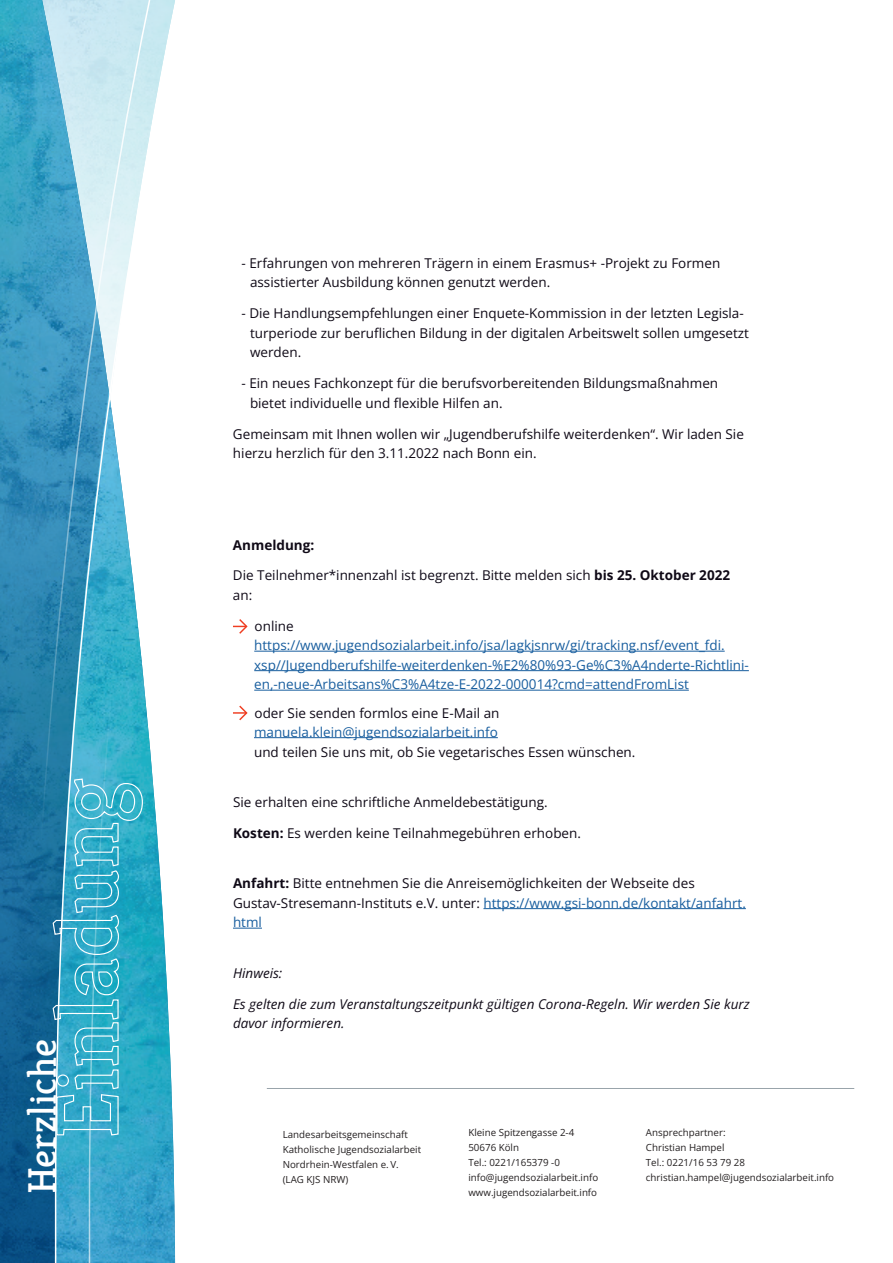
<style>
.page{position:relative;width:893px;height:1263px;background:#fff}
.page>*{position:absolute;margin:0;border:0;box-sizing:border-box;transform-origin:0 0}
.t1{font:40.2px "Kreon";color:#fff}
.t2{font:13.5px/19.5px "Open Sans";color:#0f0916}
.t3{font:13.5px/19.5px "Open Sans";color:#175d9e}
.t4{font:13.5px/19.5px "Open Sans";color:#0e0917}
.t5{font:italic 13.5px/19.5px "Open Sans";color:#0f0916}
.t6{font:700 13.5px "Open Sans";color:#0f0916}
.t7{font:9.75px/15px "Open Sans";color:#231f20}
.s1{color:#0f0916}
.s2{font-weight:700;color:#0f0916}
.s3{font-weight:700}
.s4{color:#175d9e}
</style>
<div class="page">
<svg style="left:0;top:0;width:175px;height:1263px;background:#2680ab"></svg>
<svg style="left:151px;top:11px;width:25px;height:1252px"></svg>
<svg style="left:25px;top:0;width:126px;height:1263px;background:#64afcc"></svg>
<hr style="left:254px;top:651px;width:471px;height:1px;background:#175d9e">
<hr style="left:254px;top:670px;width:495px;height:1px;background:#175d9e">
<hr style="left:254px;top:690px;width:435px;height:1px;background:#175d9e">
<hr style="left:254px;top:737px;width:244px;height:1px;background:#175d9e">
<hr style="left:483px;top:908px;width:263px;height:1px;background:#175d9e">
<svg style="left:233px;top:928px;width:29px;height:1px"></svg>
<svg style="left:233px;top:619px;width:15px;height:15px"></svg>
<svg style="left:233px;top:705px;width:15px;height:16px"></svg>
<hr style="left:267px;top:1088px;width:587px;height:1px;background:#99a4ab">
<svg style="left:52px;top:778px;width:92px;height:358px;background:#3daac6"></svg>
<h1 class="t1" style="left:12px;top:1194px;width:157px;rotate:-90deg">Herzliche</h1>
<p class="t2" style="left:250px;top:253px;width:472px;text-indent:-9px">- Erfahrungen von mehreren Trägern in einem Erasmus+ -Projekt zu Formen assistierter Ausbildung können genutzt werden.</p>
<p class="t2" style="left:250px;top:303px;width:501px;text-indent:-9px">- Die Handlungsempfehlungen einer Enquete-Kommission in der letzten Legisla&shy;turperiode zur beruflichen Bildung in der digitalen Arbeitswelt sollen umgesetzt werden.</p>
<p class="t2" style="left:250px;top:373px;width:470px;text-indent:-9px">- Ein neues Fachkonzept für die berufsvorbereitenden Bildungsmaßnahmen bietet individuelle und flexible Hilfen an.</p>
<p class="t2" style="left:233px;top:424px;width:512px">Gemeinsam mit Ihnen wollen wir „Jugendberufshilfe weiterdenken“. Wir laden Sie hierzu herzlich für den 3.11.2022 nach Bonn ein.</p>
<p class="t6" style="left:233px;top:535px;width:83px">Anmeldung:</p>
<p class="t4" style="left:233px;top:565px;width:499px">Die Teilnehmer*innenzahl ist begrenzt. <span class="s1">Bitte melden sich</span> <span class="s2">bis 25. Oktober 2022 </span><span class="s1">an:</span></p>
<p class="t4" style="left:255px;top:616px;width:41px">online</p>
<p class="t3" style="left:254px;top:635px;width:496px">https://www.jugendsozialarbeit.info/jsa/lagkjsnrw/gi/tracking.nsf/event_fdi. xsp//Jugendberufshilfe-weiterdenken-%E2%80%93-Ge%C3%A4nderte-Richtlini&shy;en,-neue-Arbeitsans%C3%A4tze-E-2022-000014?cmd=attendFromList</p>
<p class="t4" style="left:255px;top:702px;width:246px">oder Sie senden formlos eine E-Mail an</p>
<p class="t3" style="left:254px;top:722px;width:245px">manuela.klein@jugendsozialarbeit.info</p>
<p class="t2" style="left:254px;top:741px;width:383px">und teilen Sie uns mit, ob Sie vegetarisches Essen wünschen.</p>
<p class="t2" style="left:233px;top:792px;width:316px">Sie erhalten eine schriftliche Anmeldebestätigung.</p>
<p class="t2" style="left:233px;top:823px;width:350px"><span class="s3">Kosten:</span> Es werden keine Teilnahmegebühren erhoben.</p>
<p class="t2" style="left:233px;top:873px;width:514px"><span class="s3">Anfahrt:</span> Bitte entnehmen Sie die Anreisemöglichkeiten der Webseite des<br>Gustav-Stresemann-Instituts e.V. unter: <span class="s4">https://www.gsi-bonn.de/kontakt/anfahrt. html</span></p>
<p class="t5" style="left:233px;top:963px;width:51px">Hinweis:</p>
<p class="t5" style="left:233px;top:994px;width:518px">Es gelten die zum Veranstaltungszeitpunkt gültigen Corona-Regeln. Wir werden Sie kurz davor informieren.</p>
<p class="t7" style="left:468px;top:1124px;width:131px">Kleine Spitzengasse 2-4<br>50676 Köln<br>Tel.: 0221/165379 -0 info@jugendsozialarbeit.info www.jugendsozialarbeit.info</p>
<p class="t7" style="left:283px;top:1127px;width:140px">Landesarbeitsgemeinschaft<br>Katholische Jugendsozialarbeit<br>Nordrhein-Westfalen e. V. (LAG KJS NRW)</p>
<p class="t7" style="left:646px;top:1124px;width:190px">Ansprechpartner:<br>Christian Hampel<br>Tel.: 0221/16 53 79 28 christian.hampel@jugendsozialarbeit.info</p>
</div>
